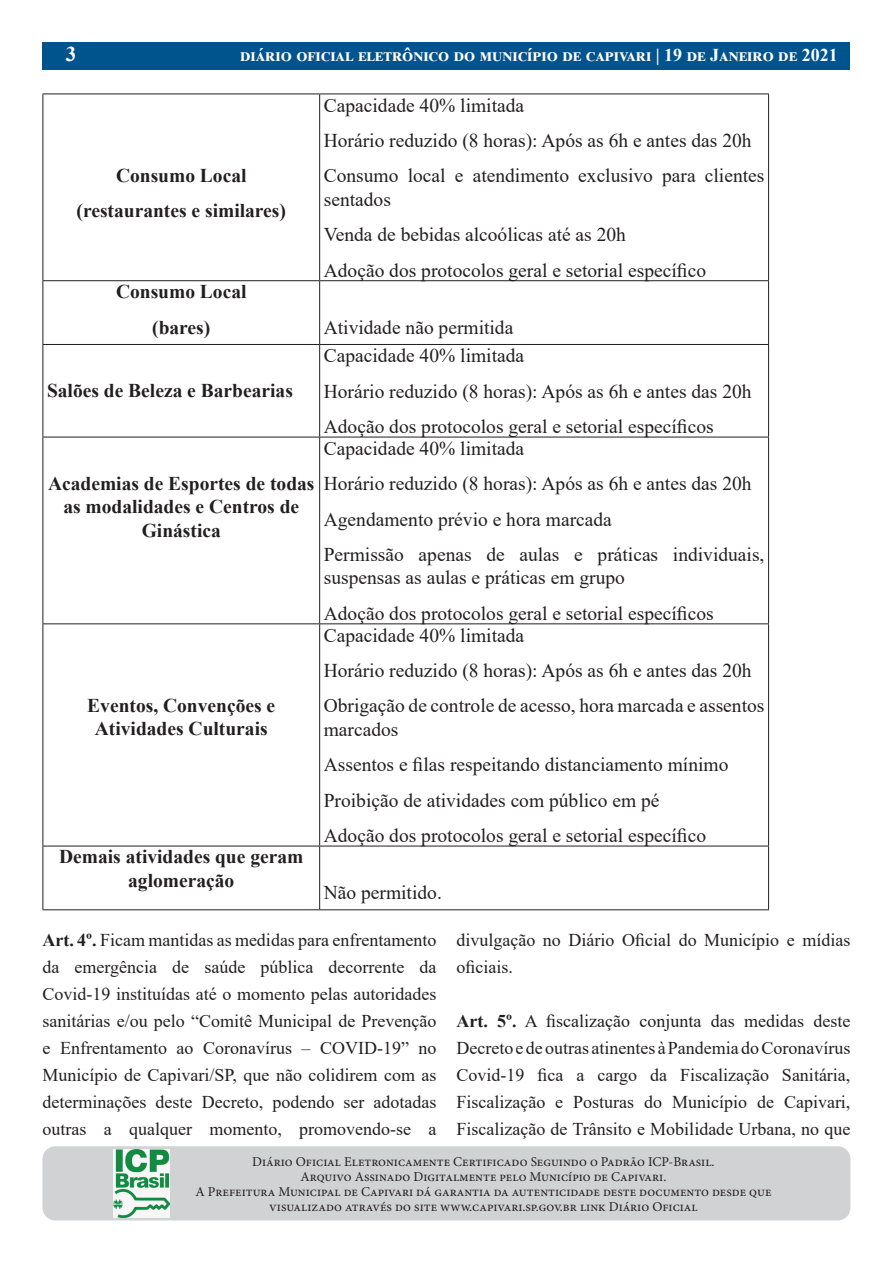
<style>
.page{position:relative;width:893px;height:1263px;background:#fff}
.page>*{position:absolute;margin:0;border:0;box-sizing:border-box;transform-origin:0 0}
.t1{font:700 21px "Times New Roman";color:#fff}
.Conteúdo_da_tabela{font:19.5px/23.4px "Times New Roman";color:#231f20}
.Conteúdo_da_tabela-2{font:700 19.5px/23.4px "Times New Roman";color:#231f20;text-align:center}
.Normal{font:18px/27px "Times New Roman";color:#231f20;text-align:justify}
.t2{font:700 18px "Times New Roman";color:#fff}
.t3{font:13.5px/15px "Minion Pro";color:#231f20;text-align:center}
.s1{font-weight:700}
</style>
<div class="page">
<div style="left:43px;top:1146px;width:807px;height:74px;background:#d1d2d4;border-radius:13px"></div>
<img style="left:113px;top:1150px;width:56px;height:68px">
<div style="left:43px;top:43px;width:807px;height:27px;background:#00548e"></div>
<hr style="left:768px;top:94px;width:1px;height:186px;background:#231f20">
<hr style="left:768px;top:281px;width:1px;height:63px;background:#231f20">
<hr style="left:768px;top:345px;width:1px;height:92px;background:#231f20">
<hr style="left:768px;top:437px;width:1px;height:186px;background:#231f20">
<hr style="left:768px;top:624px;width:1px;height:222px;background:#231f20">
<hr style="left:43px;top:94px;width:277px;height:1px;background:#231f20">
<hr style="left:320px;top:94px;width:449px;height:1px;background:#231f20">
<hr style="left:43px;top:280px;width:277px;height:1px;background:#231f20">
<hr style="left:320px;top:280px;width:449px;height:1px;background:#231f20">
<hr style="left:43px;top:344px;width:277px;height:1px;background:#231f20">
<hr style="left:320px;top:344px;width:449px;height:1px;background:#231f20">
<hr style="left:43px;top:437px;width:277px;height:1px;background:#231f20">
<hr style="left:320px;top:437px;width:449px;height:1px;background:#231f20">
<hr style="left:43px;top:623px;width:277px;height:1px;background:#231f20">
<hr style="left:320px;top:623px;width:449px;height:1px;background:#231f20">
<hr style="left:43px;top:846px;width:277px;height:1px;background:#231f20">
<hr style="left:320px;top:846px;width:449px;height:1px;background:#231f20">
<hr style="left:43px;top:909px;width:277px;height:1px;background:#231f20">
<hr style="left:320px;top:909px;width:449px;height:1px;background:#231f20">
<hr style="left:43px;top:94px;width:1px;height:186px;background:#231f20">
<hr style="left:319px;top:94px;width:1px;height:186px;background:#231f20">
<hr style="left:43px;top:281px;width:1px;height:63px;background:#231f20">
<hr style="left:319px;top:281px;width:1px;height:63px;background:#231f20">
<hr style="left:43px;top:345px;width:1px;height:92px;background:#231f20">
<hr style="left:319px;top:345px;width:1px;height:92px;background:#231f20">
<hr style="left:43px;top:437px;width:1px;height:186px;background:#231f20">
<hr style="left:319px;top:437px;width:1px;height:186px;background:#231f20">
<hr style="left:43px;top:624px;width:1px;height:222px;background:#231f20">
<hr style="left:319px;top:624px;width:1px;height:222px;background:#231f20">
<hr style="left:43px;top:846px;width:1px;height:63px;background:#231f20">
<hr style="left:319px;top:846px;width:1px;height:63px;background:#231f20">
<hr style="left:768px;top:846px;width:1px;height:63px;background:#231f20">
<p class="t1" style="left:66px;top:39px;width:12px">3</p>
<p class="t2" style="left:240px;top:42px;width:599px">diário oficial eletrônico do município de capivari | 19 de Janeiro de 2021</p>
<p class="Conteúdo_da_tabela-2" style="left:116px;top:163px;width:132px">Consumo Local</p>
<p class="Conteúdo_da_tabela-2" style="left:77px;top:199px;width:211px">(restaurantes e similares)</p>
<p class="Conteúdo_da_tabela" style="left:324px;top:93px;width:202px">Capacidade 40% limitada</p>
<p class="Conteúdo_da_tabela" style="left:324px;top:128px;width:429px">Horário reduzido (8 horas): Após as 6h e antes das 20h</p>
<p class="Conteúdo_da_tabela" style="left:324px;top:164px;width:442px">Consumo local e atendimento exclusivo para clientes sentados</p>
<p class="Conteúdo_da_tabela" style="left:324px;top:222px;width:304px">Venda de bebidas alcoólicas até as 20h</p>
<p class="Conteúdo_da_tabela" style="left:324px;top:258px;width:384px">Adoção dos protocolos geral e setorial específico</p>
<p class="Conteúdo_da_tabela-2" style="left:116px;top:280px;width:132px">Consumo Local</p>
<p class="Conteúdo_da_tabela-2" style="left:152px;top:315px;width:60px">(bares)</p>
<p class="Conteúdo_da_tabela" style="left:324px;top:315px;width:191px">Atividade não permitida</p>
<p class="Conteúdo_da_tabela-2" style="left:47px;top:378px;width:247px">Salões de Beleza e Barbearias</p>
<p class="Conteúdo_da_tabela-2" style="left:48px;top:471px;width:268px">Academias de Esportes de todas as modalidades e Centros de<br>Ginástica</p>
<p class="Conteúdo_da_tabela-2" style="left:87px;top:693px;width:189px">Eventos, Convenções e<br>Atividades Culturais</p>
<p class="Conteúdo_da_tabela" style="left:324px;top:343px;width:202px">Capacidade 40% limitada</p>
<p class="Conteúdo_da_tabela" style="left:324px;top:379px;width:429px">Horário reduzido (8 horas): Após as 6h e antes das 20h</p>
<p class="Conteúdo_da_tabela" style="left:324px;top:414px;width:391px">Adoção dos protocolos geral e setorial específicos</p>
<p class="Conteúdo_da_tabela" style="left:324px;top:436px;width:202px">Capacidade 40% limitada</p>
<p class="Conteúdo_da_tabela" style="left:324px;top:471px;width:429px">Horário reduzido (8 horas): Após as 6h e antes das 20h</p>
<p class="Conteúdo_da_tabela" style="left:324px;top:507px;width:290px">Agendamento prévio e hora marcada</p>
<p class="Conteúdo_da_tabela" style="left:324px;top:542px;width:442px">Permissão apenas de aulas e práticas individuais, suspensas as aulas e práticas em grupo</p>
<p class="Conteúdo_da_tabela" style="left:324px;top:601px;width:391px">Adoção dos protocolos geral e setorial específicos</p>
<p class="Conteúdo_da_tabela" style="left:324px;top:623px;width:202px">Capacidade 40% limitada</p>
<p class="Conteúdo_da_tabela" style="left:324px;top:658px;width:429px">Horário reduzido (8 horas): Após as 6h e antes das 20h</p>
<p class="Conteúdo_da_tabela" style="left:324px;top:693px;width:442px">Obrigação de controle de acesso, hora marcada e assentos marcados</p>
<p class="Conteúdo_da_tabela" style="left:324px;top:752px;width:406px">Assentos e filas respeitando distanciamento mínimo</p>
<p class="Conteúdo_da_tabela" style="left:324px;top:788px;width:337px">Proibição de atividades com público em pé</p>
<p class="Conteúdo_da_tabela" style="left:324px;top:823px;width:384px">Adoção dos protocolos geral e setorial específico</p>
<p class="Conteúdo_da_tabela-2" style="left:59px;top:844px;width:246px">Demais atividades que geram aglomeração</p>
<p class="Conteúdo_da_tabela" style="left:324px;top:880px;width:120px">Não permitido.</p>
<p class="Normal" style="left:43px;top:926px;width:396px"><span class="s1">Art. 4º.</span> Ficam mantidas as medidas para enfrentamento da emergência de saúde pública decorrente da Covid-19 instituídas até o momento pelas autoridades sanitárias e/ou pelo “Comitê Municipal de Prevenção e Enfrentamento ao Coronavírus – COVID-19” no Município de Capivari/SP, que não colidirem com as determinações deste Decreto, podendo ser adotadas outras a qualquer momento, promovendo-se a</p>
<p class="Normal" style="left:456px;top:926px;width:396px">divulgação no Diário Oficial do Município e mídias oficiais.</p>
<p class="Normal" style="left:456px;top:1007px;width:396px"><span class="s1">Art. 5º.</span> A fiscalização conjunta das medidas deste Decreto e de outras atinentes à Pandemia do Coronavírus Covid-19 fica a cargo da Fiscalização Sanitária, Fiscalização e Posturas do Município de Capivari, Fiscalização de Trânsito e Mobilidade Urbana, no que</p>
<p class="t3" style="left:195px;top:1154px;width:577px">Diário Oficial Eletronicamente Certificado Seguindo o Padrão ICP-Brasil.<br>Arquivo Assinado Digitalmente pelo Município de Capivari.<br>A Prefeitura Municipal de Capivari dá garantia da autenticidade deste documento desde que visualizado através do site www.capivari.sp.gov.br link Diário Oficial</p>
</div>
